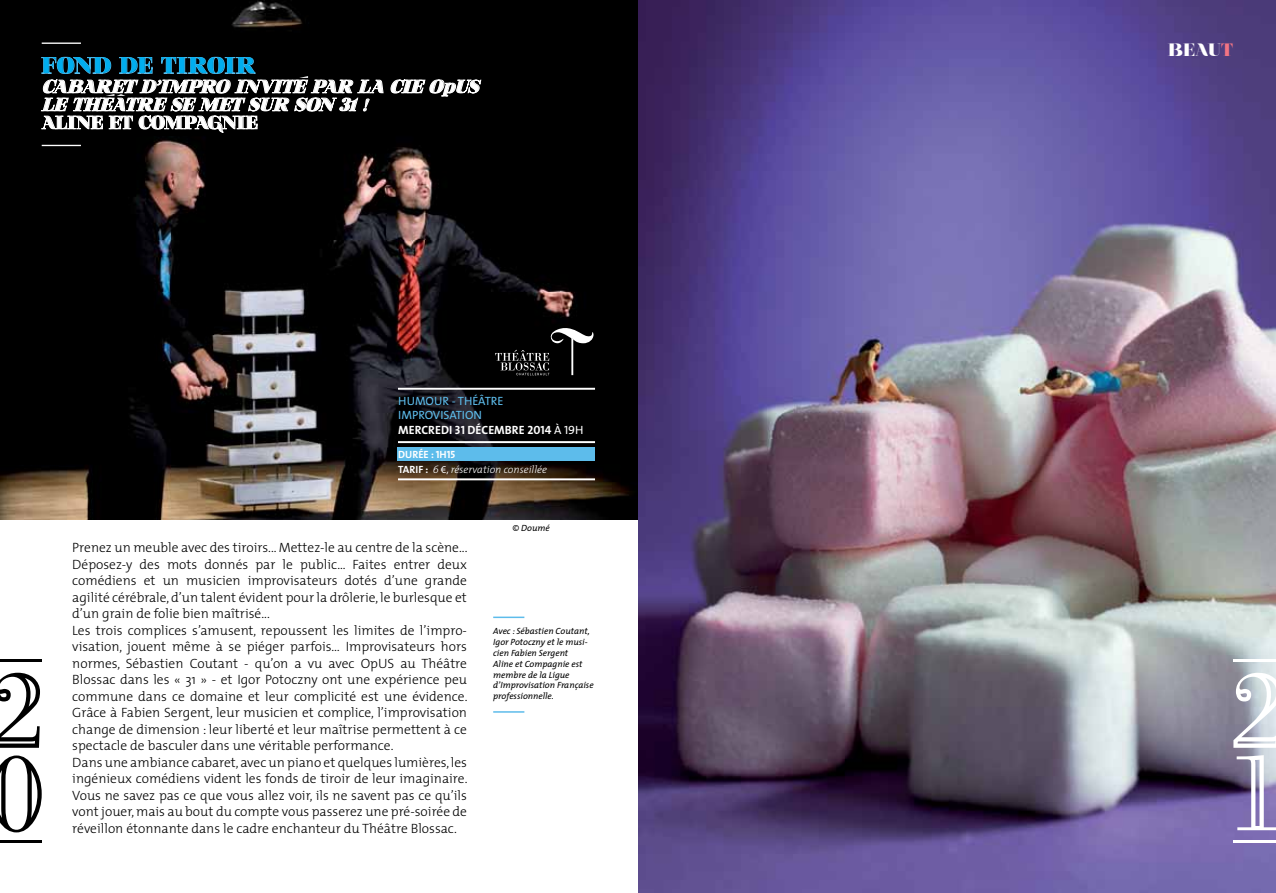
<style>
.page{position:relative;width:1276px;height:893px;background:#fff}
.page>*{position:absolute;margin:0;border:0;box-sizing:border-box;transform-origin:0 0}
.t1{font:900 22.5px "Nouvelle Vague";color:#00aeef}
.t2{font:italic 900 18px "Nouvelle Vague";color:#fff}
.t3{font:900 18px "Nouvelle Vague";color:#fff}
.t4{font:900 17.85px "Nouvelle Vague";color:#fff}
.t5{font:900 17.85px "Nouvelle Vague";color:#f27483}
.t6{font:300 13.5px/16.5px "The Mix";color:#000}
.t7{font:12px "The Mix";color:#5dbceb}
.t8{font:12px "The Mix Bold Caps";color:#fff}
.t9{font:italic 300 10.5px "The Mix";color:#fff}
.t10{font:10.5px "The Mix Bold Caps";color:#fff}
.t11{font:italic 9px/10.8px "The Mix";color:#000}
.s1{font-family:"Minion Pro";font-weight:700;font-stretch:condensed}
.s2{font-family:"The Mix Caps"}
.s3{font-family:"The Mix Bold Caps";font-weight:400;font-style:normal}
.s4{font-family:"Myriad Pro";font-weight:400;font-style:normal}
</style>
<div class="page">
<img style="left:0;top:0;width:638px;height:520px">
<img style="left:638px;top:0;width:638px;height:893px">
<svg style="left:0;top:673px;width:40px;height:75px"></svg>
<svg style="left:0;top:755px;width:42px;height:77px"></svg>
<hr style="left:0;top:841px;width:42px;height:2px;background:#000">
<hr style="left:0;top:659px;width:42px;height:2px;background:#000">
<svg style="left:1236px;top:755px;width:40px;height:75px"></svg>
<svg style="left:1233px;top:673px;width:43px;height:75px"></svg>
<hr style="left:1233px;top:841px;width:43px;height:2px;background:#fff">
<hr style="left:1233px;top:659px;width:43px;height:2px;background:#fff">
<hr style="left:42px;top:43px;width:39px;height:1px;background:#fff">
<hr style="left:42px;top:145px;width:39px;height:1px;background:#fff">
<hr style="left:493px;top:617px;width:31px;height:1px;background:#5dbceb">
<hr style="left:493px;top:711px;width:31px;height:2px;background:#5dbceb">
<hr style="left:398px;top:388px;width:197px;height:2px;background:#fff">
<hr style="left:398px;top:441px;width:197px;height:2px;background:#fff">
<svg style="left:495px;top:325px;width:98px;height:50px"></svg>
<hr style="left:398px;top:478px;width:197px;height:2px;background:#fff">
<div style="left:398px;top:448px;width:197px;height:13px;background:#5dbceb"></div>
<svg style="left:390px;top:77px;width:91px;height:20px"></svg>
<svg style="left:41px;top:57px;width:343px;height:76px"></svg>
<h1 class="t1" style="left:42px;top:53px;width:19px">FOND</h1>
<h1 class="t1" style="left:120px;top:53px;width:59px">DE TIROIR</h1>
<h2 class="t2" style="left:42px;top:77px;width:55px">CABARET</h2>
<h2 class="t2" style="left:141px;top:77px;width:34px">D<span class="s1">’</span>IMPRO</h2>
<h2 class="t2" style="left:235px;top:77px;width:14px">INVITE</h2>
<h2 class="t2" style="left:311px;top:77px;width:16px">PAR</h2>
<h2 class="t2" style="left:358px;top:77px;width:127px">LA CIE OP US</h2>
<h2 class="t2" style="left:42px;top:95px;width:57px">LE THEATRE</h2>
<h2 class="t2" style="left:170px;top:95px;width:46px">SE MET</h2>
<h2 class="t2" style="left:248px;top:95px;width:16px">SUR</h2>
<h2 class="t2" style="left:294px;top:95px;width:16px">SON</h2>
<h2 class="t2" style="left:339px;top:95px;width:37px">31<span class="s1">!</span></h2>
<h2 class="t3" style="left:42px;top:113px;width:27px">ALINE</h2>
<h2 class="t3" style="left:109px;top:113px;width:57px">ET COMPAGNIE</h2>
<p class="t7" style="left:398px;top:391px;width:18px">HUMOUR</p>
<p class="t7" style="left:452px;top:391px;width:20px">- THÉÂTRE</p>
<p class="t7" style="left:398px;top:405px;width:8px">IMPRO</p>
<p class="t7" style="left:433px;top:405px;width:41px">VISATION</p>
<p class="t8" style="left:398px;top:420px;width:185px">MERCREDI 31 DÉCEMBRE 2014 <span class="s2">À 19H</span></p>
<p class="t10" style="left:398px;top:446px;width:7px">DURÉE</p>
<p class="t10" style="left:431px;top:446px;width:26px">: 1H15</p>
<p class="t10" style="left:398px;top:461px;width:6px">TARI</p>
<p class="t9" style="left:418px;top:461px;width:130px"><span class="s3">F :</span> 6 <span class="s4">€,</span> réservation conseillée</p>
<p class="t6" style="left:72px;top:539px;width:397px">Prenez un meuble avec des tiroirs... Mettez-le au centre de la scène...<br>Déposez-y des mots donnés par le public... Faites entrer deux comédiens et un musicien improvisateurs dotés d’une grande agilité cérébrale, d’un talent évident pour la drôlerie, le burlesque et d’un grain de folie bien maîtrisé...<br>Les trois complices s’amusent, repoussent les limites de l’impro&shy;visation, jouent même à se piéger parfois… Improvisateurs hors normes, Sébastien Coutant - qu’on a vu avec OpUS au Théâtre Blossac dans les « 31 » - et Igor Potoczny ont une expérience peu commune dans ce domaine et leur complicité est une évidence.<br>Grâce à Fabien Sergent, leur musicien et complice, l’improvisation change de dimension : leur liberté et leur maîtrise permettent à ce spectacle de basculer dans une véritable performance.<br>Dans une ambiance cabaret, avec un piano et quelques lumières, les ingénieux comédiens vident les fonds de tiroir de leur imaginaire.<br>Vous ne savez pas ce que vous allez voir, ils ne savent pas ce qu’ils vont jouer, mais au bout du compte vous passerez une pré-soirée de réveillon étonnante dans le cadre enchanteur du Théâtre Blossac.</p>
<p class="t11" style="left:512px;top:522px;width:39px">© Doumé</p>
<p class="t11" style="left:493px;top:626px;width:102px">Avec : Sébastien Coutant,<br>Igor Potoczny et le musi&shy;cien Fabien Sergent<br>Aline et Compagnie est membre de la Ligue d’Improvisation Française professionnelle.</p>
<h3 class="t4" style="left:1167px;top:40px;width:30px">BEAU</h3>
<h3 class="t5" style="left:1221px;top:40px;width:13px">T</h3>
</div>
